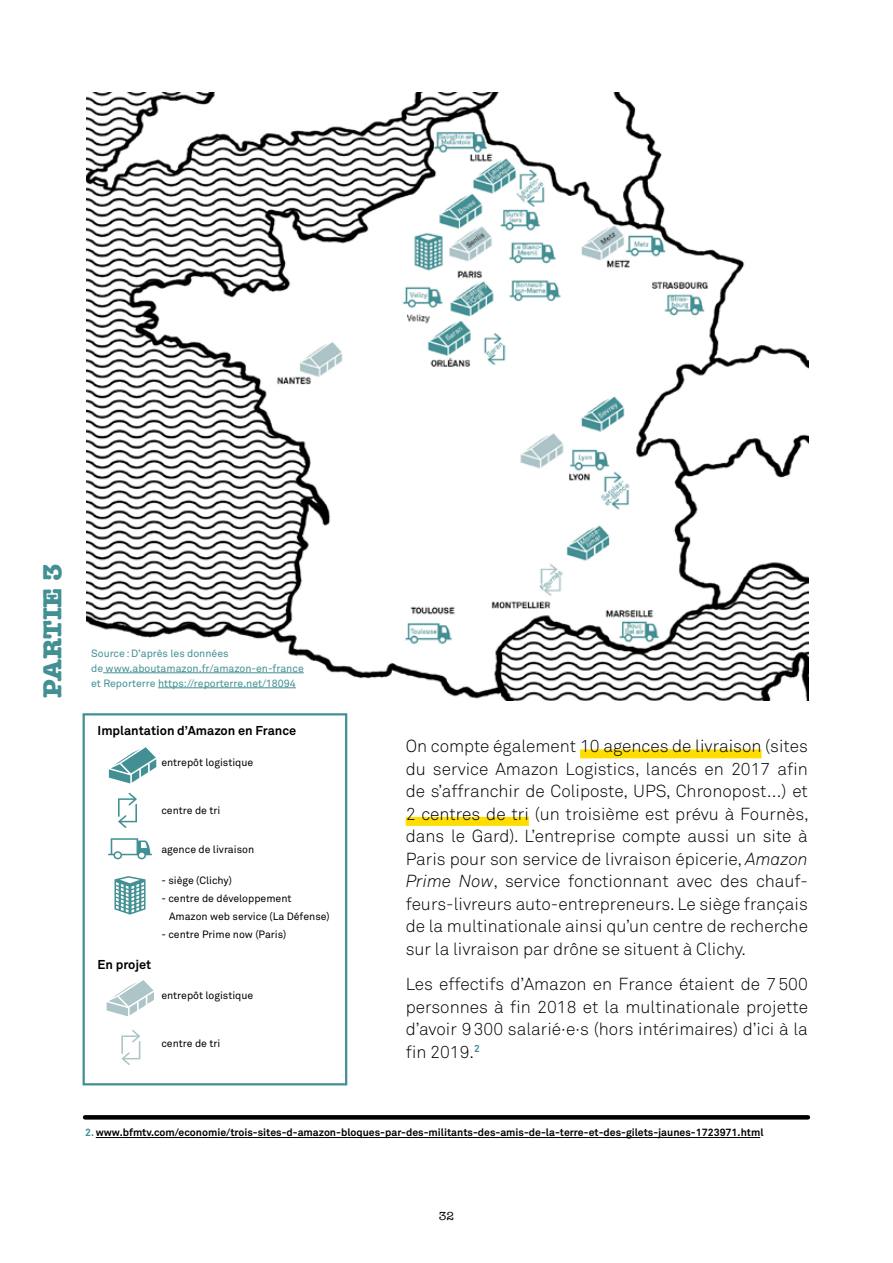
<style>
.page{position:relative;width:893px;height:1263px;background:#fff}
.page>*{position:absolute;margin:0;border:0;box-sizing:border-box;transform-origin:0 0}
.t1{font:700 27px "American Typewriter";letter-spacing:-.01em;color:#429093}
.t2{font:300 17.25px/22.5px "Akkurat Std";color:#000;text-align:justify}
.t3{font:700 12.75px "Akkurat Std";color:#000}
.t4{font:12px "American Typewriter";color:#000}
.t5{font:10.5px/18px "Akkurat Std";color:#000}
.t6{font:700 10.5px "Akkurat Std";color:#000}
.t7{font:10.5px/15px "Akkurat Std";color:#429093}
.s1{font-style:italic}
.s2{color:#429093}
</style>
<div class="page">
<div style="left:580px;top:749px;width:181px;height:9px;background:#fd0"></div>
<div style="left:406px;top:817px;width:123px;height:9px;background:#fd0"></div>
<hr style="left:96px;top:1137px;width:664px;height:1px;background:#000">
<img style="left:86px;top:92px;width:722px;height:609px">
<div style="left:83px;top:713px;width:264px;height:372px;border:2px solid #429093"></div>
<svg style="left:108px;top:838px;width:44px;height:21px"></svg>
<svg style="left:109px;top:747px;width:47px;height:36px"></svg>
<svg style="left:115px;top:876px;width:30px;height:39px"></svg>
<svg style="left:118px;top:793px;width:19px;height:35px"></svg>
<svg style="left:107px;top:980px;width:47px;height:36px"></svg>
<svg style="left:121px;top:1030px;width:19px;height:35px"></svg>
<hr style="left:103px;top:672px;width:201px;height:1px;background:#429093">
<hr style="left:158px;top:687px;width:138px;height:1px;background:#429093">
<svg style="left:85px;top:1115px;width:723px;height:4px;fill:#000"></svg>
<h1 class="t1" style="left:29px;top:698px;width:136px;rotate:-90deg">PARTIE 3</h1>
<p class="t7" style="left:91px;top:645px;width:214px">Source: D’après les données<br>de www.aboutamazon.fr/amazon-en-france et Reporterre https://reporterre.net/18094</p>
<p class="t3" style="left:98px;top:723px;width:200px">Implantation d’Amazon en France</p>
<p class="t5" style="left:161px;top:753px;width:94px">entrepôt logistique</p>
<p class="t5" style="left:161px;top:801px;width:61px">centre de tri</p>
<p class="t5" style="left:161px;top:840px;width:94px">agence de livraison</p>
<p class="t5" style="left:161px;top:871px;width:72px">- siège (Clichy)</p>
<p class="t5" style="left:169px;top:889px;width:162px;text-indent:-8px">- centre de développement<br>Amazon web service (La Défense)</p>
<p class="t5" style="left:161px;top:925px;width:127px">- centre Prime now (Paris)</p>
<p class="t3" style="left:98px;top:956px;width:55px">En projet</p>
<p class="t5" style="left:161px;top:987px;width:94px">entrepôt logistique</p>
<p class="t5" style="left:161px;top:1034px;width:61px">centre de tri</p>
<p class="t2" style="left:406px;top:735px;width:405px">On compte également 10 agences de livraison (sites du service Amazon Logistics, lancés en 2017 afin de s’affranchir de Coliposte, UPS, Chronopost…) et 2 centres de tri (un troisième est prévu à Fournès, dans le Gard). L’entreprise compte aussi un site à Paris pour son service de livraison épicerie, <span class="s1">Amazon Prime Now</span>, service fonctionnant avec des chauf&shy;feurs-livreurs auto-entrepreneurs. Le siège français de la multinationale ainsi qu’un centre de recherche sur la livraison par drône se situent à Clichy.</p>
<p class="t2" style="left:406px;top:973px;width:404px">Les effectifs d’Amazon en France étaient de 7500 personnes à fin 2018 et la multinationale projette d’avoir 9300 salarié·e·s (hors intérimaires) d’ici à la fin 2019.<sup>2</sup></p>
<p class="t6" style="left:85px;top:1126px;width:680px"><span class="s2">2.</span> www.bfmtv.com/economie/trois-sites-d-amazon-bloques-par-des-militants-des-amis-de-la-terre-et-des-gilets-jaunes-1723971.html</p>
<p class="t4" style="left:439px;top:1207px;width:17px">32</p>
</div>
